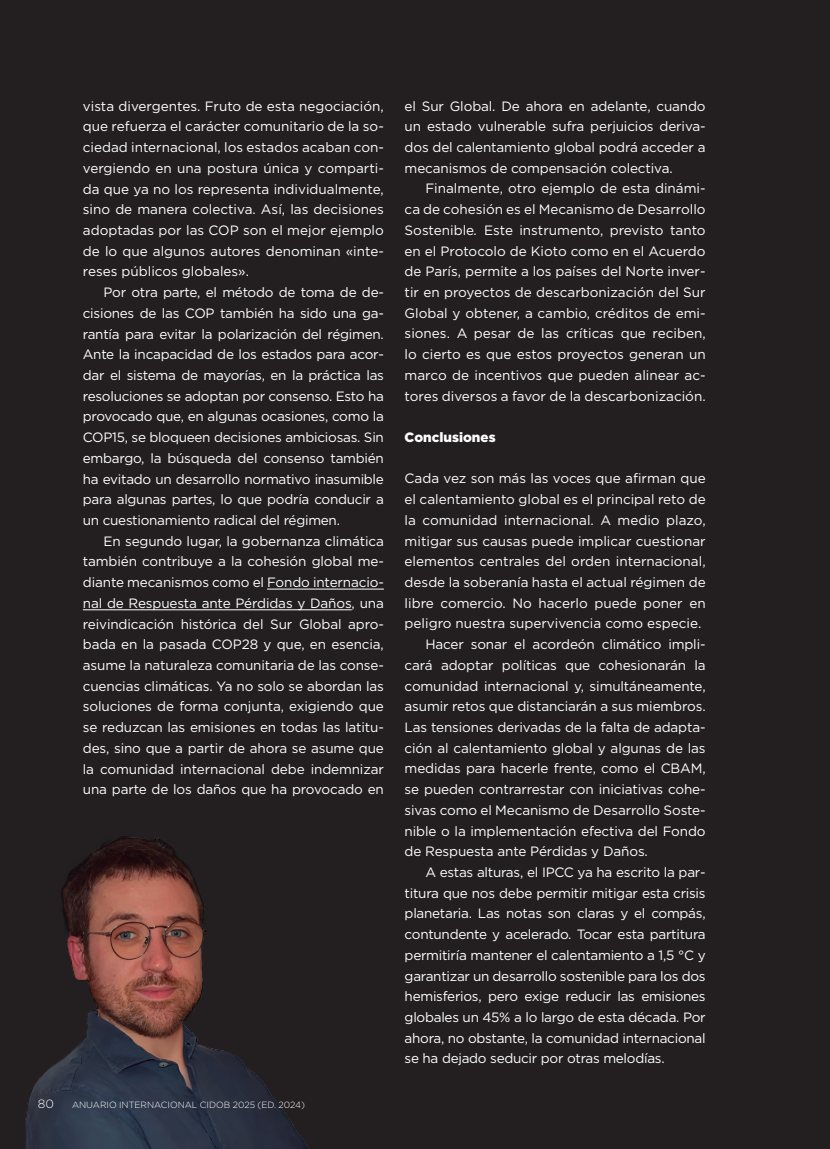
<style>
.page{position:relative;width:830px;height:1149px;background:#fff}
.page>*{position:absolute;margin:0;border:0;box-sizing:border-box;transform-origin:0 0}
.t1{font:13.5px/20.7px "Gotham";letter-spacing:-.01em;color:#fff;text-align:justify}
.t2{font:900 13.5px "Gotham";color:#fff}
.t3{font:300 12px "Gotham";color:#fff}
.t4{font:300 9px "Gotham";color:#fff}
.s1{font-style:italic}
</style>
<div class="page">
<div style="left:0;top:0;width:829px;height:1148px;background:#231f20"></div>
<img style="left:25px;top:836px;width:283px;height:312px">
<hr style="left:267px;top:588px;width:117px;height:1px;background:#fff">
<hr style="left:83px;top:609px;width:268px;height:1px;background:#fff">
<p class="t1" style="left:83px;top:95px;width:302px">vista divergentes. Fruto de esta negociación, que refuerza el carácter comunitario de la so&shy;ciedad internacional, los estados acaban con&shy;vergiendo en una postura única y comparti&shy;da que ya no los representa individualmente, sino de manera colectiva. Así, las decisiones adoptadas por las COP son el mejor ejemplo de lo que algunos autores denominan «inte&shy;reses públicos globales».</p>
<p class="t1" style="left:83px;top:282px;width:302px;text-indent:21px">Por otra parte, el método de toma de de&shy;cisiones de las COP también ha sido una ga&shy;rantía para evitar la polarización del régimen.<br>Ante la incapacidad de los estados para acor&shy;dar el sistema de mayorías, en la práctica las resoluciones se adoptan por consenso. Esto ha provocado que, en algunas ocasiones, como la COP15, se bloqueen decisiones ambiciosas. Sin embargo, la búsqueda del consenso también ha evitado un desarrollo normativo inasumible para algunas partes, lo que podría conducir a un cuestionamiento radical del régimen.</p>
<p class="t1" style="left:83px;top:530px;width:302px;text-indent:21px">En segundo lugar, la gobernanza climática también contribuye a la cohesión global me&shy;diante mecanismos como el Fondo internacio&shy;nal de Respuesta ante Pérdidas y Daños, una reivindicación histórica del Sur Global apro&shy;bada en la pasada COP28 y que, en esencia, asume la naturaleza comunitaria de las conse&shy;cuencias climáticas. Ya no solo se abordan las soluciones de forma conjunta, exigiendo que se reduzcan las emisiones en todas las latitu&shy;des, sino que a partir de ahora se asume que la comunidad internacional debe indemnizar una parte de los daños que ha provocado en</p>
<p class="t3" style="left:38px;top:1095px;width:18px">80</p>
<p class="t4" style="left:72px;top:1098px;width:234px">ANUARIO INTERNACIONAL CIDOB 2025 (ED. 2024)</p>
<p class="t1" style="left:404px;top:95px;width:302px">el Sur Global. De ahora en adelante, cuando un estado vulnerable sufra perjuicios deriva&shy;dos del calentamiento global podrá acceder a mecanismos de compensación colectiva.</p>
<p class="t1" style="left:404px;top:178px;width:302px;text-indent:21px">Finalmente, otro ejemplo de esta dinámi&shy;ca de cohesión es el Mecanismo de Desarrollo Sostenible<span class="s1">.</span> Este instrumento, previsto tanto en el Protocolo de Kioto como en el Acuerdo de París, permite a los países del Norte inver&shy;tir en proyectos de descarbonización del Sur Global y obtener, a cambio, créditos de emi&shy;siones. A pesar de las críticas que reciben, lo cierto es que estos proyectos generan un marco de incentivos que pueden alinear ac&shy;tores diversos a favor de la descarbonización.</p>
<p class="t2" style="left:404px;top:428px;width:92px">Conclusiones</p>
<p class="t1" style="left:404px;top:468px;width:302px">Cada vez son más las voces que afirman que</p>
<p class="t1" style="left:404px;top:488px;width:302px">el calentamiento global es el principal reto de</p>
<p class="t1" style="left:404px;top:509px;width:302px">la comunidad internacional. A medio plazo,</p>
<p class="t1" style="left:404px;top:530px;width:302px">mitigar sus causas puede implicar cuestionar</p>
<p class="t1" style="left:404px;top:550px;width:302px">elementos centrales del orden internacional,</p>
<p class="t1" style="left:404px;top:571px;width:302px">desde la soberanía hasta el actual régimen de</p>
<p class="t1" style="left:404px;top:592px;width:302px">libre comercio. No hacerlo puede poner en</p>
<p class="t1" style="left:404px;top:613px;width:298px">peligro nuestra supervivencia como especie.</p>
<p class="t1" style="left:425px;top:633px;width:282px">Hacer sonar el acordeón climático impli-</p>
<p class="t1" style="left:404px;top:654px;width:302px">cará adoptar políticas que cohesionarán la</p>
<p class="t1" style="left:404px;top:675px;width:302px">comunidad internacional y, simultáneamente,</p>
<p class="t1" style="left:404px;top:695px;width:302px">asumir retos que distanciarán a sus miembros.</p>
<p class="t1" style="left:404px;top:716px;width:302px">Las tensiones derivadas de la falta de adapta-</p>
<p class="t1" style="left:404px;top:737px;width:302px">ción al calentamiento global y algunas de las</p>
<p class="t1" style="left:404px;top:757px;width:302px">medidas para hacerle frente, como el CBAM,</p>
<p class="t1" style="left:404px;top:778px;width:302px">se pueden contrarrestar con iniciativas cohe-</p>
<p class="t1" style="left:404px;top:799px;width:302px">sivas como el Mecanismo de Desarrollo Soste-</p>
<p class="t1" style="left:404px;top:820px;width:302px">nible o la implementación efectiva del Fondo</p>
<p class="t1" style="left:404px;top:840px;width:245px">de Respuesta ante Pérdidas y Daños.</p>
<p class="t1" style="left:425px;top:861px;width:281px">A estas alturas, el IPCC ya ha escrito la par-</p>
<p class="t1" style="left:404px;top:882px;width:302px">titura que nos debe permitir mitigar esta crisis</p>
<p class="t1" style="left:404px;top:902px;width:302px">planetaria. Las notas son claras y el compás,</p>
<p class="t1" style="left:404px;top:923px;width:302px">contundente y acelerado. Tocar esta partitura</p>
<p class="t1" style="left:404px;top:944px;width:302px">permitiría mantener el calentamiento a 1,5 °C y</p>
<p class="t1" style="left:404px;top:964px;width:302px">garantizar un desarrollo sostenible para los dos</p>
<p class="t1" style="left:404px;top:985px;width:302px">hemisferios, pero exige reducir las emisiones</p>
<p class="t1" style="left:404px;top:1006px;width:302px">globales un 45% a lo largo de esta década. Por</p>
<p class="t1" style="left:404px;top:1026px;width:302px">ahora, no obstante, la comunidad internacional</p>
<p class="t1" style="left:404px;top:1047px;width:261px">se ha dejado seducir por otras melodías.</p>
</div>
